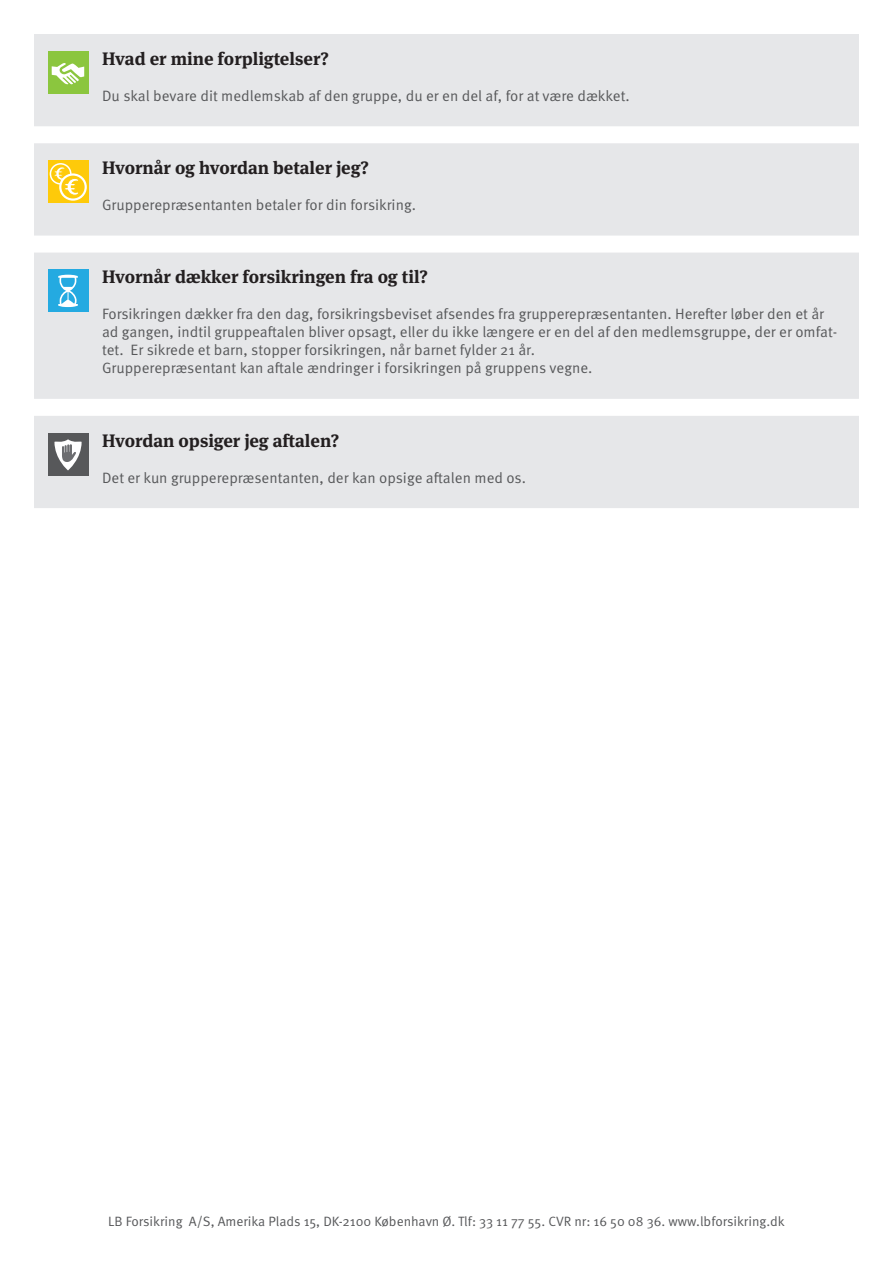
<style>
.page{position:relative;width:893px;height:1263px;background:#fff}
.page>*{position:absolute;margin:0;border:0;box-sizing:border-box;transform-origin:0 0}
.t1{font:700 18px "Meta Serif OT";color:#231f20}
.t2{font:15px/18px "Meta Pro Norm";color:#57585a}
.t3{font:13.5px "Meta Pro Norm";color:#57585a}
</style>
<div class="page">
<svg style="left:34px;top:34px;width:825px;height:474px;background:#e8e9eb"></svg>
<div style="left:48px;top:51px;width:41px;height:43px;background:#8bc63e"></div>
<svg style="left:52px;top:63px;width:33px;height:22px"></svg>
<svg style="left:48px;top:160px;width:41px;height:43px"></svg>
<div style="left:50px;top:163px;width:22px;height:22px;border:2px solid #fff;border-radius:50%"></div>
<svg style="left:60px;top:175px;width:26px;height:25px"></svg>
<div style="left:59px;top:173px;width:28px;height:28px;border:2px solid #fff;border-radius:50%"></div>
<svg style="left:54px;top:166px;width:25px;height:30px"></svg>
<div style="left:48px;top:270px;width:41px;height:42px;background:#24aae1"></div>
<svg style="left:58px;top:275px;width:20px;height:32px"></svg>
<div style="left:48px;top:433px;width:41px;height:42px;background:#57585a"></div>
<svg style="left:54px;top:439px;width:28px;height:31px"></svg>
<p class="t1" style="left:102px;top:47px;width:229px">Hvad er mine forpligtelser?</p>
<p class="t2" style="left:102px;top:86px;width:529px">Du skal bevare dit medlemskab af den gruppe, du er en del af, for at være dækket.</p>
<p class="t1" style="left:102px;top:156px;width:268px">Hvornår og hvordan betaler jeg?</p>
<p class="t2" style="left:102px;top:195px;width:315px">Grupperepræsentanten betaler for din forsikring.</p>
<p class="t1" style="left:102px;top:266px;width:327px">Hvornår dækker forsikringen fra og til?</p>
<p class="t2" style="left:102px;top:304px;width:737px">Forsikringen dækker fra den dag, forsikringsbeviset afsendes fra grupperepræsentanten. Herefter løber den et år ad gangen, indtil gruppeaftalen bliver opsagt, eller du ikke længere er en del af den medlemsgruppe, der er omfat&shy;tet. Er sikrede et barn, stopper forsikringen, når barnet fylder 21 år.</p>
<p class="t2" style="left:102px;top:358px;width:492px">Grupperepræsentant kan aftale ændringer i forsikringen på gruppens vegne.</p>
<p class="t1" style="left:102px;top:429px;width:239px">Hvordan opsiger jeg aftalen?</p>
<p class="t2" style="left:102px;top:467px;width:425px">Det er kun grupperepræsentanten, der kan opsige aftalen med os.</p>
<p class="t3" style="left:108px;top:1211px;width:678px">LB Forsikring A/S, Amerika Plads 15, DK-2100 København Ø. Tlf: 33 11 77 55. CVR nr: 16 50 08 36. www.lbforsikring.dk</p>
</div>
